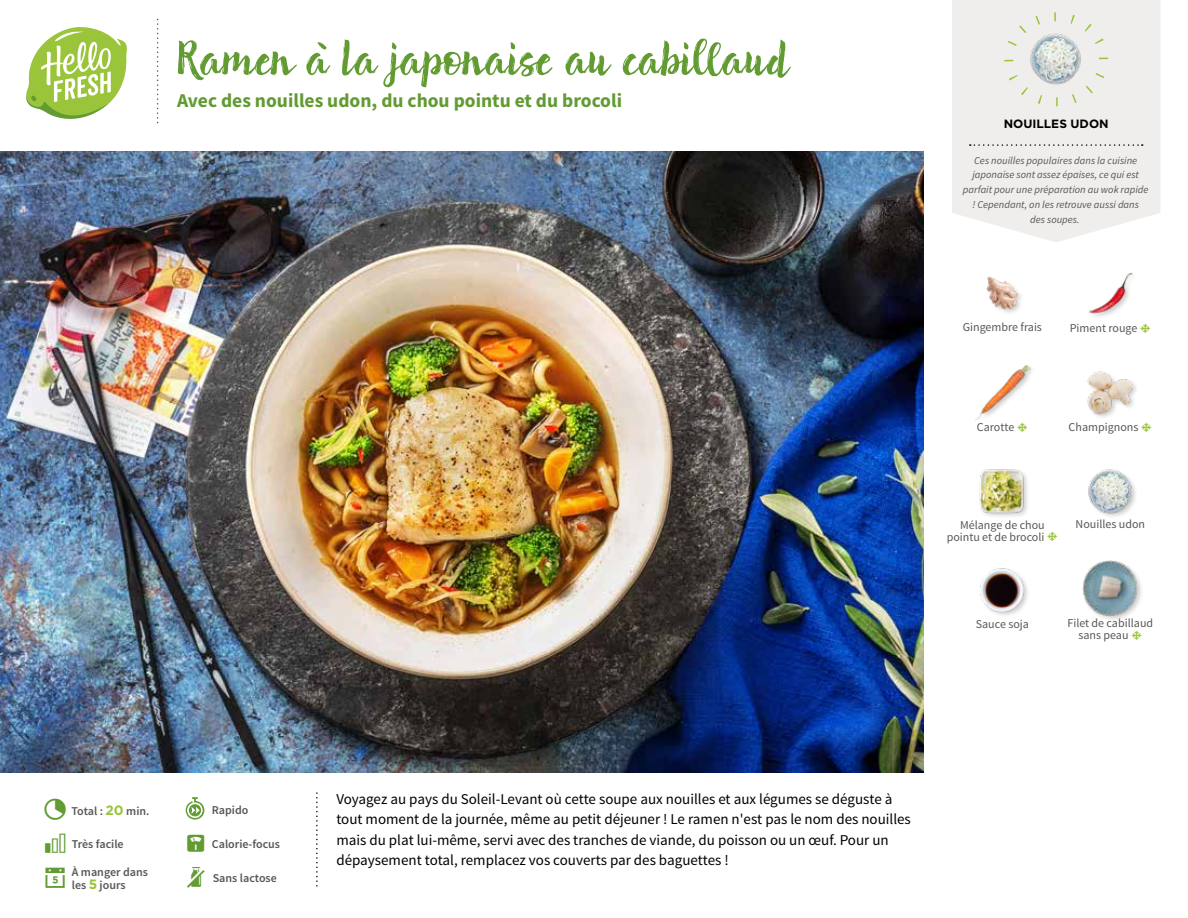
<style>
.page{position:relative;width:1188px;height:918px;background:#fff}
.page>*{position:absolute;margin:0;border:0;box-sizing:border-box;transform-origin:0 0}
.t1{font:52.5px "Brun";color:#619b31}
.t2{font:700 19.5px "Source Sans Pro";color:#619b31}
.t3{font:15px/20.5px "Source Sans Pro";color:#000}
.t4{font:12px/12px "Source Sans Pro";color:#575756}
.t5{font:600 12px/12.9px "Source Sans Pro";color:#575756}
.t6{font:700 12px "Gotham";color:#000}
.t7{font:italic 10.5px/14.7px "Source Sans Pro";color:#575756;text-align:center}
.s1{color:#619b31}
.s2{font-family:"Gotham";font-weight:700;font-size:13.5px;color:#9ac43a}
</style>
<div class="page">
<svg style="left:26px;top:27px;width:101px;height:92px"></svg>
<img style="left:0;top:151px;width:924px;height:622px">
<svg style="left:952px;top:0;width:208px;height:242px;fill:#f0eeed"></svg>
<svg style="left:970px;top:144px;width:173px;height:2px"></svg>
<div style="left:1004px;top:12px;width:104px;height:94px;border:9px dashed #9ac43a;border-radius:50%"></div>
<img style="left:1022px;top:25px;width:66px;height:66px">
<img style="left:1089px;top:272px;width:44px;height:45px">
<img style="left:1088px;top:469px;width:48px;height:48px">
<img style="left:1087px;top:371px;width:49px;height:46px">
<div style="left:1082px;top:559px;width:63px;height:63px;background:#000;opacity:.2"></div>
<img style="left:1082px;top:559px;width:57px;height:57px">
<img style="left:986px;top:276px;width:35px;height:37px">
<img style="left:979px;top:469px;width:49px;height:47px">
<img style="left:980px;top:568px;width:48px;height:48px">
<img style="left:975px;top:365px;width:55px;height:55px">
<svg style="left:186px;top:797px;width:18px;height:23px"></svg>
<h1 class="t1" style="left:177px;top:25px;width:612px">Ramen à la japonaise au cabillaud</h1>
<h2 class="t2" style="left:177px;top:88px;width:447px">Avec des nouilles udon, du chou pointu et du brocoli</h2>
<p class="t6" style="left:1004px;top:116px;width:107px">NOUILLES UDON</p>
<p class="t7" style="left:963px;top:153px;width:187px">Ces nouilles populaires dans la cuisine japonaise sont assez épaises, ce qui est parfait pour une préparation au wok rapide ! Cependant, on les retrouve aussi dans<br>des soupes.</p>
<p class="t4" style="left:963px;top:321px;width:81px">Gingembre frais</p>
<p class="t4" style="left:1070px;top:322px;width:69px">Piment rouge</p>
<p class="t4" style="left:977px;top:421px;width:39px">Carotte</p>
<p class="t4" style="left:1069px;top:421px;width:71px">Champignons</p>
<p class="t4" style="left:960px;top:519px;width:86px">Mélange de chou</p>
<p class="t4" style="left:1076px;top:519px;width:71px">Nouilles udon</p>
<p class="t4" style="left:947px;top:531px;width:99px">pointu et de brocoli</p>
<p class="t4" style="left:976px;top:618px;width:55px">Sauce soja</p>
<p class="t4" style="left:1078px;top:618px;width:76px;text-indent:-11px">Filet de cabillaud sans peau</p>
<p class="t5" style="left:43px;top:805px;width:109px"><span class="s1">✔</span> Total : <span class="s2">20</span> min.</p>
<p class="t5" style="left:212px;top:804px;width:38px">Rapido</p>
<p class="t5" style="left:72px;top:838px;width:53px">Très facile</p>
<p class="t5" style="left:212px;top:838px;width:70px">Calorie-focus</p>
<p class="t5" style="left:72px;top:866px;width:78px">À manger dans les <span class="s2">5</span> jours</p>
<p class="t5" style="left:213px;top:872px;width:66px">Sans lactose</p>
<p class="t3" style="left:336px;top:789px;width:576px">Voyagez au pays du Soleil-Levant où cette soupe aux nouilles et aux légumes se déguste à tout moment de la journée, même au petit déjeuner ! Le ramen n'est pas le nom des nouilles mais du plat lui-même, servi avec des tranches de viande, du poisson ou un œuf. Pour un dépaysement total, remplacez vos couverts par des baguettes !</p>
</div>
